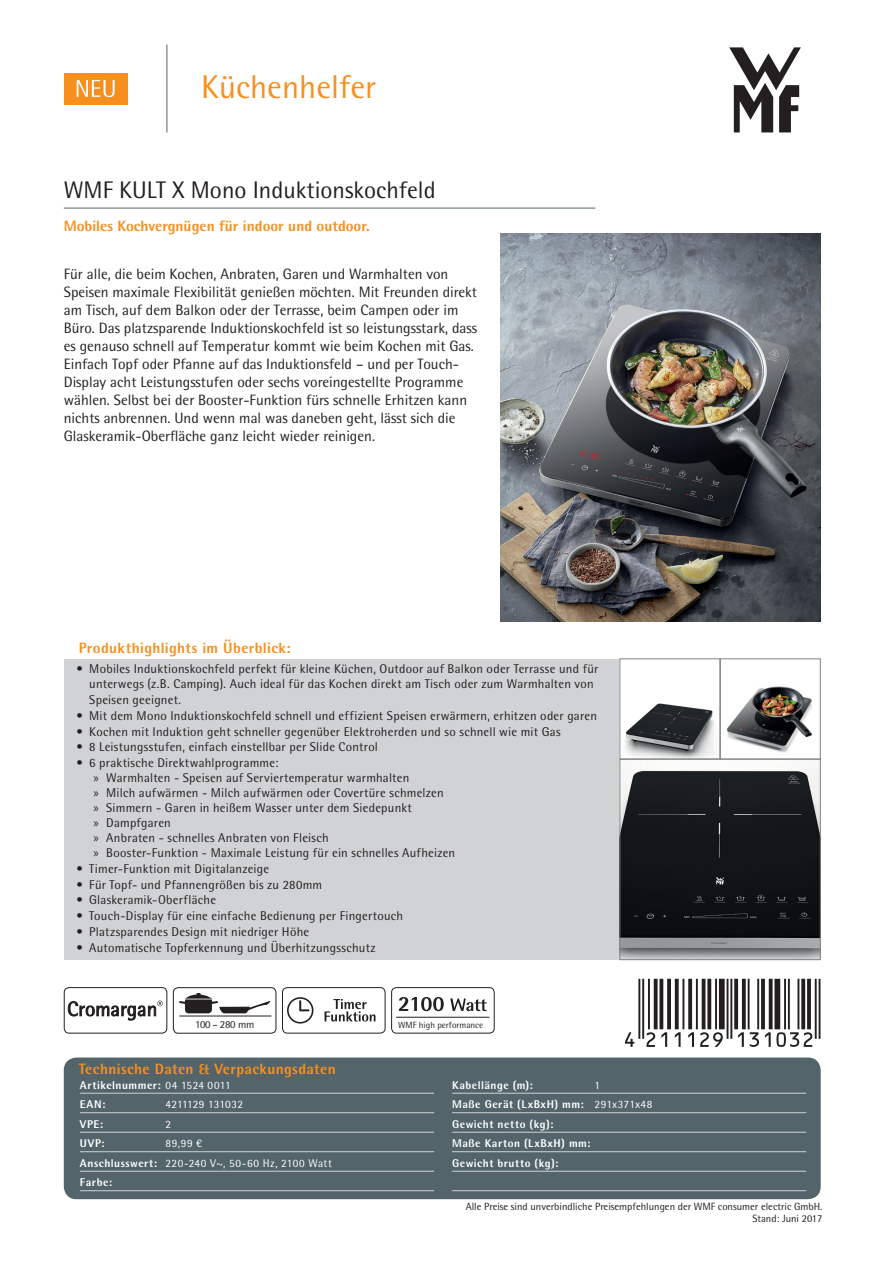
<style>
.page{position:relative;width:893px;height:1263px;background:#fff}
.page>*{position:absolute;margin:0;border:0;box-sizing:border-box;transform-origin:0 0}
.t1{font:33px "WMF Rotis";color:#f68f1e}
.t2{font:24px "WMF Rotis";color:#231f20}
.t3{font:15px/18px "WMF Rotis";color:#231f20}
.t4{font:700 15px "WMF Rotis";letter-spacing:.015em;color:#f68f1e}
.t5{font:12.75px/15px "WMF Rotis";letter-spacing:.015em;color:#231f20}
.t6{font:700 11.25px/19.5px "WMF Rotis";letter-spacing:.045em;color:#fff}
.t7{font:11.25px/19.5px "WMF Rotis";letter-spacing:.035em;color:#fff}
.t8{font:11.25px "WMF Rotis";letter-spacing:.005em;color:#fff}
.t9{font:10.8px "WMF Rotis";letter-spacing:-.02em;color:#231f20}
.t10{font:10.5px "WMF Rotis";color:#231f20}
.t11{font:9px "WMF Rotis";color:#231f20}
.s1{font-family:"Myriad Pro"}
.s2{font-weight:400}
.s3{font-weight:700}
</style>
<div class="page">
<svg style="left:729px;top:47px;width:72px;height:85px"></svg>
<div style="left:64px;top:659px;width:556px;height:300px;background:#d1d2d4"></div>
<img style="left:622px;top:686px;width:196px;height:272px">
<div style="left:620px;top:759px;width:200px;height:201px;border:1px solid #808285"></div>
<div style="left:620px;top:659px;width:100px;height:100px;border:1px solid #808285"></div>
<div style="left:720px;top:659px;width:100px;height:100px;border:1px solid #808285"></div>
<div style="left:64px;top:1057px;width:757px;height:142px;background:#53646a;border-radius:13px"></div>
<hr style="left:80px;top:1093px;width:354px;height:1px;background:#d1d2d4">
<hr style="left:80px;top:1112px;width:354px;height:1px;background:#d1d2d4">
<hr style="left:80px;top:1132px;width:354px;height:1px;background:#d1d2d4">
<hr style="left:80px;top:1151px;width:354px;height:1px;background:#d1d2d4">
<hr style="left:80px;top:1171px;width:354px;height:1px;background:#d1d2d4">
<hr style="left:80px;top:1190px;width:354px;height:1px;background:#d1d2d4">
<hr style="left:452px;top:1093px;width:354px;height:1px;background:#d1d2d4">
<hr style="left:452px;top:1112px;width:354px;height:1px;background:#d1d2d4">
<hr style="left:452px;top:1132px;width:354px;height:1px;background:#d1d2d4">
<hr style="left:452px;top:1151px;width:354px;height:1px;background:#d1d2d4">
<hr style="left:452px;top:1171px;width:354px;height:1px;background:#d1d2d4">
<hr style="left:452px;top:1190px;width:354px;height:1px;background:#d1d2d4">
<img style="left:500px;top:234px;width:321px;height:388px">
<div style="left:64px;top:73px;width:64px;height:31px;background:#f68f1e"></div>
<svg style="left:77px;top:80px;width:38px;height:17px"></svg>
<div style="left:64px;top:987px;width:103px;height:46px;border:1px solid #231f20;border-radius:5px"></div>
<svg style="left:68px;top:1000px;width:95px;height:20px"></svg>
<div style="left:173px;top:987px;width:103px;height:47px;border:1px solid #231f20;border-radius:5px"></div>
<svg style="left:179px;top:993px;width:91px;height:20px"></svg>
<hr style="left:179px;top:1016px;width:92px;height:1px;background:#231f20">
<div style="left:282px;top:987px;width:104px;height:46px;border:1px solid #231f20;border-radius:5px"></div>
<svg style="left:287px;top:997px;width:26px;height:26px"></svg>
<svg style="left:325px;top:999px;width:50px;height:22px"></svg>
<div style="left:391px;top:987px;width:104px;height:46px;border:1px solid #231f20;border-radius:5px"></div>
<hr style="left:396px;top:1017px;width:93px;height:1px;background:#231f20">
<svg style="left:399px;top:997px;width:45px;height:14px"></svg>
<svg style="left:450px;top:998px;width:37px;height:13px"></svg>
<hr style="left:167px;top:45px;width:1px;height:87px;background:#53646a">
<hr style="left:64px;top:208px;width:531px;height:1px;background:#53646a">
<svg style="left:625px;top:979px;width:195px;height:68px"></svg>
<h1 class="t1" style="left:201px;top:67px;width:177px">Küchenhelfer</h1>
<h2 class="t2" style="left:64px;top:175px;width:373px">WMF KULT X Mono Induktionskochfeld</h2>
<p class="t4" style="left:64px;top:216px;width:307px">Mobiles Kochvergnügen für indoor und outdoor.</p>
<p class="t3" style="left:64px;top:265px;width:415px">Für alle, die beim Kochen, Anbraten, Garen und Warmhalten von Speisen maximale Flexibilität genießen möchten. Mit Freunden direkt am Tisch, auf dem Balkon oder der Terrasse, beim Campen oder im Büro. Das platzsparende Induktionskochfeld ist so leistungsstark, dass es genauso schnell auf Temperatur kommt wie beim Kochen mit Gas.<br>Einfach Topf oder Pfanne auf das Induktionsfeld – und per Touch-Display acht Leistungsstufen oder sechs voreingestellte Programme wählen. Selbst bei der Booster-Funktion fürs schnelle Erhitzen kann nichts anbrennen. Und wenn mal was daneben geht, lässt sich die Glaskeramik-Oberfläche ganz leicht wieder reinigen.</p>
<p class="t4" style="left:79px;top:638px;width:213px">Produkthighlights im Überblick:</p>
<p class="t5" style="left:89px;top:660px;width:511px;line-height:15.8px;text-indent:-13px">• Mobiles Induktionskochfeld perfekt für kleine Küchen, Outdoor auf Balkon oder Terrasse und für unterwegs (z.B. Camping). Auch ideal für das Kochen direkt am Tisch oder zum Warmhalten von<br>Speisen geeignet.</p>
<p class="t5" style="left:77px;top:708px;width:522px">• Mit dem Mono Induktionskochfeld schnell und effizient Speisen erwärmern, erhitzen oder garen</p>
<p class="t5" style="left:77px;top:724px;width:485px">• Kochen mit Induktion geht schneller gegenüber Elektroherden und so schnell wie mit Gas</p>
<p class="t5" style="left:77px;top:739px;width:303px">• 8 Leistungsstufen, einfach einstellbar per Slide Control</p>
<p class="t5" style="left:94px;top:755px;width:363px;text-indent:-17px">• 6 praktische Direktwahlprogramme:<br><span class="s1">»</span> Warmhalten - Speisen auf Serviertemperatur warmhalten<br><span class="s1">»</span> Milch aufwärmen - Milch aufwärmen oder Covertüre schmelzen<br><span class="s1">»</span> Simmern - Garen in heißem Wasser unter dem Siedepunkt<br><span class="s1">»</span> Dampfgaren<br><span class="s1">»</span> Anbraten - schnelles Anbraten von Fleisch<br><span class="s1">»</span> Booster-Funktion - Maximale Leistung für ein schnelles Aufheizen</p>
<p class="t5" style="left:77px;top:861px;width:194px">• Timer-Funktion mit Digitalanzeige</p>
<p class="t5" style="left:77px;top:877px;width:247px">• Für Topf- und Pfannengrößen bis zu 280mm</p>
<p class="t5" style="left:77px;top:892px;width:141px">• Glaskeramik-Oberfläche</p>
<p class="t5" style="left:77px;top:908px;width:328px">• Touch-Display für eine einfache Bedienung per Fingertouch</p>
<p class="t5" style="left:77px;top:924px;width:234px">• Platzsparendes Design mit niedriger Höhe</p>
<p class="t5" style="left:77px;top:940px;width:301px">• Automatische Topferkennung und Überhitzungsschutz</p>
<p class="t9" style="left:195px;top:1018px;width:61px">100 – 280 mm</p>
<p class="t11" style="left:398px;top:1019px;width:86px">WMF high performance</p>
<p class="t4" style="left:79px;top:1059px;width:259px">Technische Daten &amp; Verpackungsdaten</p>
<p class="t6" style="left:80px;top:1075px;width:152px">Artikelnummer: <span class="s2">04 1524 0011<br></span>EAN:</p>
<p class="t8" style="left:165px;top:1098px;width:79px">4211129 131032</p>
<p class="t6" style="left:80px;top:1114px;width:25px">VPE:</p>
<p class="t7" style="left:165px;top:1114px;width:7px">2</p>
<p class="t6" style="left:80px;top:1133px;width:26px">UVP:</p>
<p class="t7" style="left:80px;top:1133px;width:254px;text-indent:86px">89,99 €<br><span class="s3">Anschlusswert:</span> 220-240 V~, 50-60 Hz, 2100 Watt<br><span class="s3">Farbe:</span></p>
<p class="t6" style="left:452px;top:1075px;width:82px">Kabellänge (m):</p>
<p class="t6" style="left:452px;top:1075px;width:202px;text-indent:143px"><span class="s2">1<br></span>Maße Gerät (LxBxH) mm: <span class="s2">291x371x48<br></span>Gewicht netto (kg):<br>Maße Karton (LxBxH) mm:<br>Gewicht brutto (kg):</p>
<p class="t10" style="left:466px;top:1201px;width:358px">Alle Preise sind unverbindliche Preisempfehlungen der WMF consumer electric GmbH.</p>
<p class="t10" style="left:752px;top:1212px;width:71px">Stand: Juni 2017</p>
</div>
